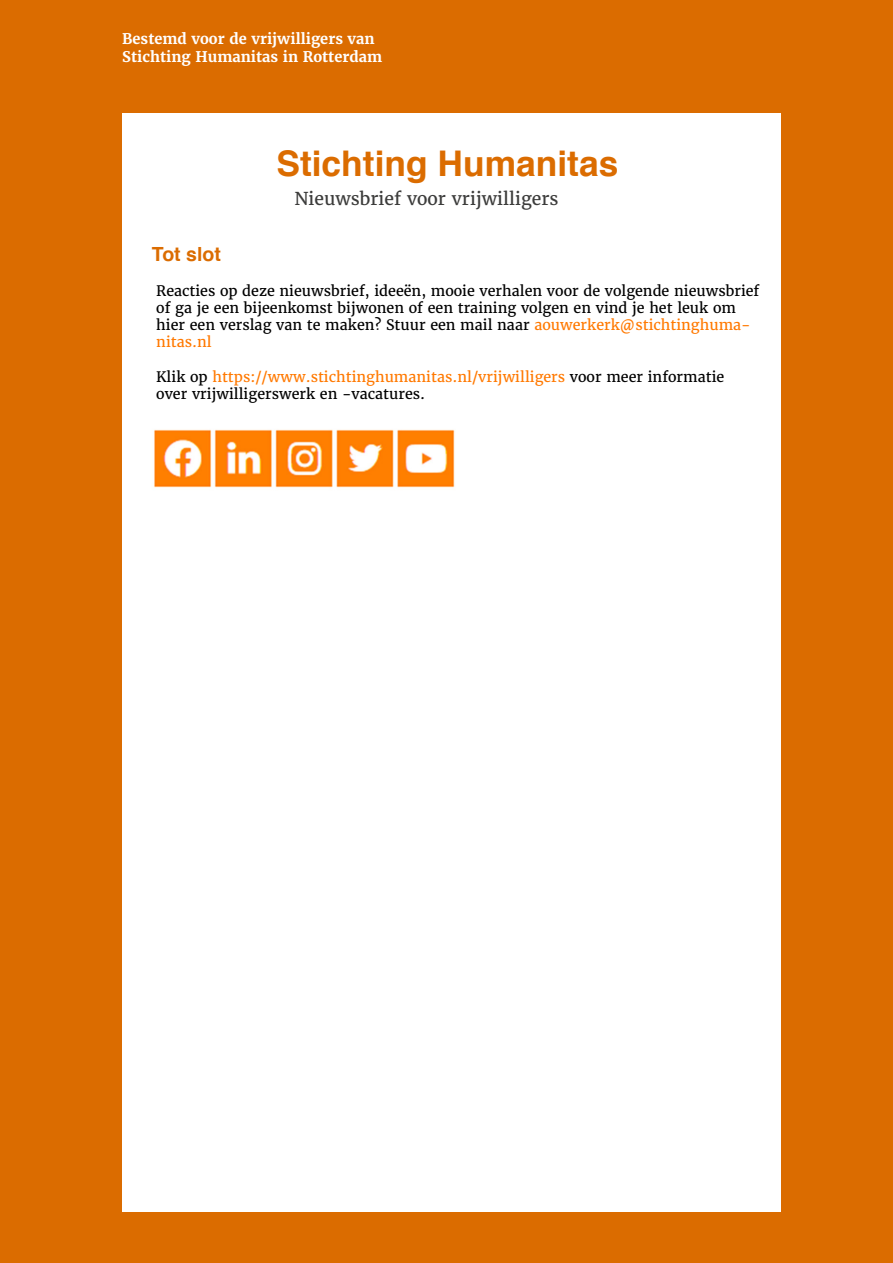
<style>
.page{position:relative;width:893px;height:1263px;background:#db6c00}
.page>*{position:absolute;margin:0;border:0;box-sizing:border-box;transform-origin:0 0}
.t1{font:700 35.4px "Helvetica";color:#db6c00}
.t2{font:700 19.5px "Helvetica";color:#db6c00}
.t3{font:17.7px "Merriweather";color:#3c3c3b}
.t4{font:700 14.7px/17.5px "Merriweather";color:#fff}
.t5{font:14.4px/17.2px "Merriweather";color:#000}
.s1{color:#ff7900}
</style>
<div class="page">
<div style="left:122px;top:113px;width:659px;height:1099px;background:#fff"></div>
<img style="left:154px;top:429px;width:301px;height:59px">
<p class="t4" style="left:122px;top:30px;width:261px">Bestemd voor de vrijwilligers van<br>Stichting Humanitas in Rotterdam</p>
<h1 class="t1" style="left:276px;top:135px;width:343px">Stichting Humanitas</h1>
<p class="t3" style="left:294px;top:187px;width:266px">Nieuwsbrief voor vrijwilligers</p>
<h2 class="t2" style="left:152px;top:238px;width:70px">Tot slot</h2>
<p class="t5" style="left:156px;top:282px;width:605px">Reacties op deze nieuwsbrief, ideeën, mooie verhalen voor de volgende nieuwsbrief of ga je een bijeenkomst bijwonen of een training volgen en vind je het leuk om hier een verslag van te maken? Stuur een mail naar <span class="s1">aouwerkerk@stichtinghuma&shy;nitas.nl</span></p>
<p class="t5" style="left:156px;top:368px;width:570px">Klik op <span class="s1">https://www.stichtinghumanitas.nl/vrijwilligers</span> voor meer informatie over vrijwilligerswerk en -vacatures.</p>
</div>
